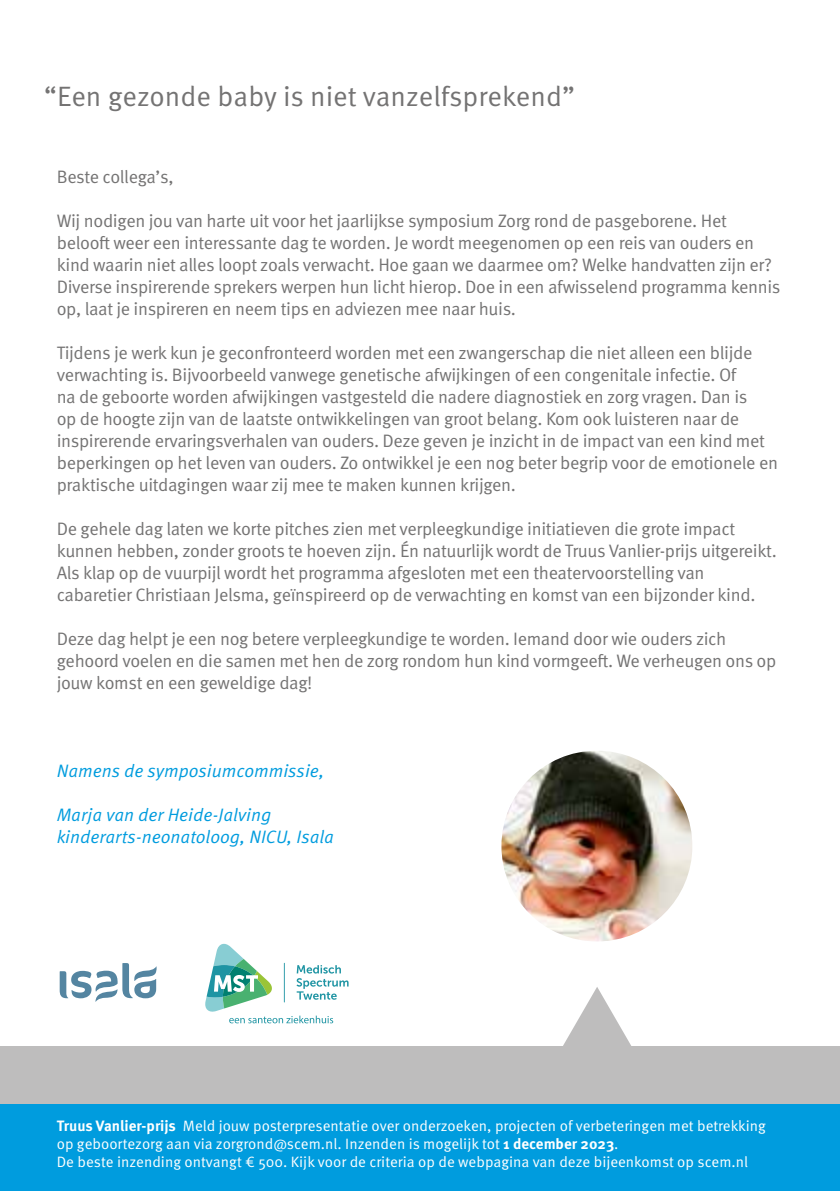
<style>
.page{position:relative;width:840px;height:1191px;background:#fff}
.page>*{position:absolute;margin:0;border:0;box-sizing:border-box;transform-origin:0 0}
.t1{font:28px "Meta Pro Norm";color:#747373}
.t2{font:18px/22px "Meta Pro Norm";letter-spacing:-.02em;color:#747373}
.t3{font:18px/22px "Meta Pro Norm Ita";color:#009cde}
.t4{font:15px/18px "Meta Pro Norm";color:#fff}
.s1{font-family:"Meta Pro";font-weight:700}
</style>
<div class="page">
<div style="left:0;top:1103px;width:839px;height:88px;background:#009cde"></div>
<div style="left:0;top:1046px;width:839px;height:57px;background:#bebdbd"></div>
<svg style="left:563px;top:987px;width:68px;height:59px"></svg>
<img style="left:501px;top:750px;width:191px;height:191px;border-radius:95px">
<svg style="left:60px;top:963px;width:97px;height:38px"></svg>
<svg style="left:205px;top:943px;width:143px;height:80px"></svg>
<h1 class="t1" style="left:44px;top:75px;width:532px">“Een gezonde baby is niet vanzelfsprekend”</h1>
<p class="t2" style="left:57px;top:164px;width:118px">Beste collega’s,</p>
<p class="t2" style="left:57px;top:208px;width:725px">Wij nodigen jou van harte uit voor het jaarlijkse symposium Zorg rond de pasgeborene. Het belooft weer een interessante dag te worden. Je wordt meegenomen op een reis van ouders en kind waarin niet alles loopt zoals verwacht. Hoe gaan we daarmee om? Welke handvatten zijn er?<br>Diverse inspirerende sprekers werpen hun licht hierop. Doe in een afwisselend programma kennis op, laat je inspireren en neem tips en adviezen mee naar huis.</p>
<p class="t2" style="left:57px;top:340px;width:722px">Tijdens je werk kun je geconfronteerd worden met een zwangerschap die niet alleen een blijde verwachting is. Bijvoorbeeld vanwege genetische afwijkingen of een congenitale infectie. Of<br>na de geboorte worden afwijkingen vastgesteld die nadere diagnostiek en zorg vragen. Dan is<br>op de hoogte zijn van de laatste ontwikkelingen van groot belang. Kom ook luisteren naar de inspirerende ervaringsverhalen van ouders. Deze geven je inzicht in de impact van een kind met beperkingen op het leven van ouders. Zo ontwikkel je een nog beter begrip voor de emotionele en praktische uitdagingen waar zij mee te maken kunnen krijgen.</p>
<p class="t2" style="left:57px;top:516px;width:721px">De gehele dag laten we korte pitches zien met verpleegkundige initiatieven die grote impact kunnen hebben, zonder groots te hoeven zijn. Én natuurlijk wordt de Truus Vanlier-prijs uitgereikt.<br>Als klap op de vuurpijl wordt het programma afgesloten met een theatervoorstelling van cabaretier Christiaan Jelsma, geïnspireerd op de verwachting en komst van een bijzonder kind.</p>
<p class="t2" style="left:57px;top:626px;width:720px">Deze dag helpt je een nog betere verpleegkundige te worden. Iemand door wie ouders zich gehoord voelen en die samen met hen de zorg rondom hun kind vormgeeft. We verheugen ons op jouw komst en een geweldige dag!</p>
<p class="t3" style="left:57px;top:758px;width:269px">Namens de symposiumcommissie,</p>
<p class="t3" style="left:57px;top:802px;width:278px">Marja van der Heide-Jalving kinderarts-neonatoloog, NICU, Isala</p>
<p class="t4" style="left:57px;top:1116px;width:710px"><span class="s1">Truus Vanlier-prijs</span> Meld jouw posterpresentatie over onderzoeken, projecten of verbeteringen met betrekking op geboortezorg aan via zorgrond@scem.nl. Inzenden is mogelijk tot <span class="s1">1 december 2023</span>.<br>De beste inzending ontvangt € 500. Kijk voor de criteria op de webpagina van deze bijeenkomst op scem.nl</p>
</div>
